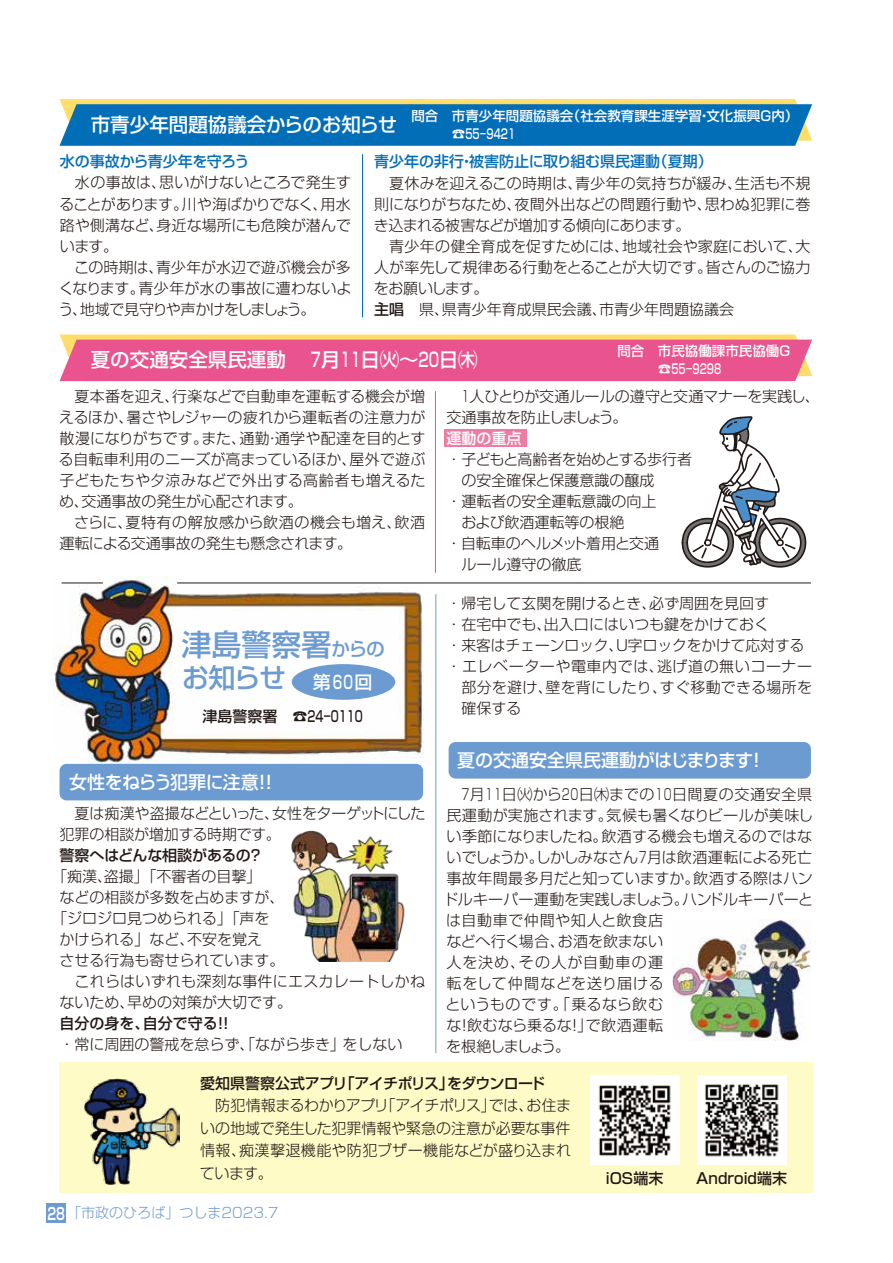
<style>
.page{position:relative;width:893px;height:1263px;background:#fff}
.page>*{position:absolute;margin:0;border:0;box-sizing:border-box;transform-origin:0 0}
.t1{font:500 30px "Shin Go Pr 6";color:#6c9bd2}
.t2{font:500 27px "Shin Go Pr 6";color:#6c9bd2}
.t3{font:500 19.5px "Shin Go Pr 6";color:#fff}
.t4{font:500 19.5px "Shin Go Pr 6";color:#fff;scale:.7 1}
.t5{font:500 18px "Shin Go Pr 6";letter-spacing:-.015em;color:#fff}
.t6{font:500 18px "Shin Go Pr 6";letter-spacing:-.035em;color:#fff}
.t7{font:300 15px/21px "Shin Go Pr 6";color:#221815;text-align:justify}
.t8{font:300 15px/21px "Shin Go Pr 6";color:#221815;scale:.7 1}
.t9{font:500 15px "Shin Go Pr 6";color:#221815}
.t10{font:500 15px "Shin Go Pr 6";letter-spacing:-.05em;color:#221815}
.t11{font:300 15px "Shin Go Pr 6";letter-spacing:.04em;color:#221815}
.t12{font:500 15px "Shin Go Pr 6";color:#036eb8}
.t13{font:300 15px "Shin Go Pr 6";letter-spacing:-.055em;color:#221815}
.t14{font:300 15px "Shin Go Pr 6";letter-spacing:-.02em;color:#221815}
.t15{font:500 15px "Shin Go Pr 6";letter-spacing:-.02em;color:#036eb8}
.t16{font:500 15px "Shin Go Pr 6";color:#fff}
.t17{font:300 14.1px "Shin Go Pr 6";color:#6c9bd2}
.t18{font:500 13.5px/18px "Shin Go Pr 6";color:#fff}
.s1{font-weight:500}
.s2{font-size:18.75px}
.s3{font-size:18px;color:#fff}
.s4{font-family:"Shin Go Pr 6 De";font-weight:700;font-size:16.5px;color:#fff}
</style>
<div class="page">
<div style="left:59px;top:1062px;width:753px;height:131px;background:#fffbc7"></div>
<hr style="left:435px;top:594px;width:1px;height:459px;background:#6c9bd2">
<svg style="left:60px;top:99px;width:752px;height:47px;background:#247db0"></svg>
<svg style="left:60px;top:334px;width:752px;height:47px;background:#eb668c"></svg>
<div style="left:449px;top:742px;width:362px;height:36px;background:#6c9bd2;border-radius:7px"></div>
<hr style="left:362px;top:154px;width:1px;height:163px;background:#036eb8">
<hr style="left:435px;top:391px;width:1px;height:182px;background:#e9538e">
<img style="left:53px;top:577px;width:370px;height:187px">
<div style="left:697px;top:1075px;width:89px;height:90px;background:#fff"></div>
<img style="left:705px;top:1084px;width:74px;height:73px">
<div style="left:590px;top:1075px;width:89px;height:90px;background:#fff"></div>
<img style="left:598px;top:1085px;width:73px;height:71px">
<img style="left:85px;top:1078px;width:94px;height:106px">
<svg style="left:682px;top:416px;width:125px;height:152px"></svg>
<img style="left:291px;top:830px;width:114px;height:132px">
<img style="left:673px;top:920px;width:138px;height:120px">
<div style="left:60px;top:764px;width:363px;height:36px;background:#6c9bd2;border-radius:7px"></div>
<div style="left:292px;top:664px;width:103px;height:36px;background:#6c9bd2;border-radius:50%"></div>
<div style="left:444px;top:430px;width:83px;height:17px;background:#ed7ca5"></div>
<hr style="left:177px;top:582px;width:634px;height:1px;background:#221815">
<hr style="left:62px;top:582px;width:41px;height:1px;background:#221815">
<div style="left:47px;top:1203px;width:19px;height:19px;background:#6c9bd2"></div>
<h3 class="t3" style="left:91px;top:108px;width:308px">市青少年問題協議会からのお知らせ</h3>
<p class="t18" style="left:452px;top:106px;width:348px;text-indent:-40px">問合　市青少年問題協議会（社会教育課生涯学習・文化振興Ｇ内）☎55-9421</p>
<p class="t15" style="left:60px;top:149px;width:191px">水の事故から青少年を守ろう</p>
<p class="t7" style="left:59px;top:171px;width:293px;text-indent:16px">水の事故は、思いがけないところで発生することがあります。川や海ばかりでなく、用水路や側溝など、身近な場所にも危険が潜んでいます。</p>
<p class="t7" style="left:59px;top:255px;width:294px;text-indent:16px">この時期は、青少年が水辺で遊ぶ機会が多くなります。青少年が水の事故に遭わないよう、地域で見守りや声かけをしましょう。</p>
<p class="t12" style="left:374px;top:149px;width:340px">青少年の非行・被害防止に取り組む県民運動（夏期）</p>
<p class="t7" style="left:374px;top:171px;width:438px;text-indent:15px">夏休みを迎えるこの時期は、青少年の気持ちが緩み、生活も不規則になりがちなため、夜間外出などの問題行動や、思わぬ犯罪に巻き込まれる被害などが増加する傾向にあります。</p>
<p class="t7" style="left:374px;top:234px;width:438px;text-align:left;text-indent:15px">青少年の健全育成を促すためには、地域社会や家庭において、大人が率先して規律ある行動をとることが大切です。皆さんのご協力をお願いします。<br><span class="s1">主唱</span>　県、県青少年育成県民会議、市青少年問題協議会</p>
<h3 class="t3" style="left:91px;top:344px;width:196px">夏の交通安全県民運動</h3>
<p class="t18" style="left:658px;top:341px;width:135px;text-indent:-40px">問合　市民協働課市民協働Ｇ☎55-9298</p>
<h3 class="t4" style="left:310px;top:344px;width:240px">7月11日㈫～20日㈭</h3>
<p class="t7" style="left:59px;top:384px;width:368px;text-indent:16px">夏本番を迎え、行楽などで自動車を運転する機会が増えるほか、暑さやレジャーの疲れから運転者の注意力が散漫になりがちです。また、通勤・通学や配達を目的とする自転車利用のニーズが高まっているほか、屋外で遊ぶ子どもたちや夕涼みなどで外出する高齢者も増えるため、交通事故の発生が心配されます。</p>
<p class="t7" style="left:60px;top:510px;width:367px;text-indent:15px">さらに、夏特有の解放感から飲酒の機会も増え、飲酒運転による交通事故の発生も懸念されます。</p>
<h1 class="t1" style="left:182px;top:620px;width:205px">津島警察署<span class="s2">からの</span></h1>
<h2 class="t2" style="left:182px;top:655px;width:192px">お知らせ <span class="s3">第60回</span></h2>
<p class="t9" style="left:202px;top:704px;width:162px">津島警察署　☎24-0110</p>
<p class="t6" style="left:69px;top:767px;width:205px">女性をねらう犯罪に注意!!</p>
<p class="t7" style="left:60px;top:801px;width:367px;text-indent:15px">夏は痴漢や盗撮などといった、女性をターゲットにした犯罪の相談が増加する時期です。</p>
<p class="t9" style="left:60px;top:843px;width:205px">警察へはどんな相談があるの？</p>
<p class="t7" style="left:52px;top:864px;width:211px">「痴漢、盗撮」「不審者の目撃」</p>
<p class="t7" style="left:60px;top:885px;width:226px">などの相談が多数を占めますが、</p>
<p class="t7" style="left:52px;top:906px;width:219px">「ジロジロ見つめられる」「声を</p>
<p class="t7" style="left:60px;top:927px;width:204px">かけられる」など、不安を覚え</p>
<p class="t7" style="left:60px;top:948px;width:226px">させる行為も寄せられています。</p>
<p class="t7" style="left:75px;top:969px;width:352px">これらはいずれも深刻な事件にエスカレートしかね</p>
<p class="t7" style="left:60px;top:990px;width:234px">ないため、早めの対策が大切です。</p>
<p class="t9" style="left:60px;top:1011px;width:171px">自分の身を、自分で守る!!</p>
<p class="t7" style="left:60px;top:1032px;width:344px">・常に周囲の警戒を怠らず、「ながら歩き」をしない</p>
<p class="t8" style="left:446px;top:385px;width:535px;text-indent:15px">1人ひとりが交通ルールの遵守と交通マナーを実践し、交通事故を防止しましょう。</p>
<p class="t16" style="left:446px;top:426px;width:77px">運動の重点</p>
<p class="t13" style="left:446px;top:447px;width:247px">・子どもと高齢者を始めとする歩行者</p>
<p class="t7" style="left:461px;top:469px;width:195px">の安全確保と保護意識の醸成</p>
<p class="t7" style="left:446px;top:490px;width:212px">・運転者の安全運転意識の向上</p>
<p class="t7" style="left:461px;top:511px;width:165px">および飲酒運転等の根絶</p>
<p class="t14" style="left:446px;top:531px;width:214px">・自転車のヘルメット着用と交通</p>
<p class="t7" style="left:462px;top:553px;width:121px">ルール遵守の徹底</p>
<p class="t7" style="left:446px;top:591px;width:324px">・帰宅して玄関を開けるとき、必ず周囲を見回す</p>
<p class="t7" style="left:446px;top:612px;width:324px">・在宅中でも、出入口にはいつも鍵をかけておく</p>
<p class="t7" style="left:446px;top:633px;width:359px">・来客はチェーンロック、U字ロックをかけて応対する</p>
<p class="t11" style="left:446px;top:654px;width:367px">・エレベーターや電車内では、逃げ道の無いコーナー</p>
<p class="t7" style="left:461px;top:675px;width:352px">部分を避け、壁を背にしたり、すぐ移動できる場所を</p>
<p class="t7" style="left:461px;top:696px;width:61px">確保する</p>
<p class="t5" style="left:457px;top:745px;width:310px">夏の交通安全県民運動がはじまります！</p>
<p class="t8" style="left:443px;top:783px;width:530px;text-indent:18px">7月11日㈫から20日㈭までの10日間夏の交通安全県民運動が実施されます。気候も暑くなりビールが美味しい季節になりましたね。飲酒する機会も増えるのではないでしょうか。しかしみなさん7月は飲酒運転による死亡事故年間最多月だと知っていますか。飲酒する際はハンドルキーパー運動を実践しましょう。ハンドルキーパーとは自動車で仲間や知人と飲食店<br>などへ行く場合、お酒を飲まない<br>人を決め、その人が自動車の運<br>転をして仲間などを送り届ける<br>というものです。「乗るなら飲む<br>な！飲むなら乗るな！」で飲酒運転<br>を根絶しましょう。</p>
<p class="t10" style="left:200px;top:1070px;width:347px">愛知県警察公式アプリ「アイチポリス」をダウンロード</p>
<p class="t7" style="left:200px;top:1093px;width:373px;line-height:22.5px;text-indent:15px">防犯情報まるわかりアプリ「アイチポリス」では、お住まいの地域で発生した犯罪情報や緊急の注意が必要な事件情報、痴漢撃退機能や防犯ブザー機能などが盛り込まれています。</p>
<p class="t17" style="left:47px;top:1201px;width:232px"><span class="s4">28</span> 「市政のひろば」つしま2023.7</p>
<p class="t9" style="left:606px;top:1166px;width:59px">iOS端末</p>
<p class="t9" style="left:696px;top:1166px;width:92px">Android端末</p>
</div>
